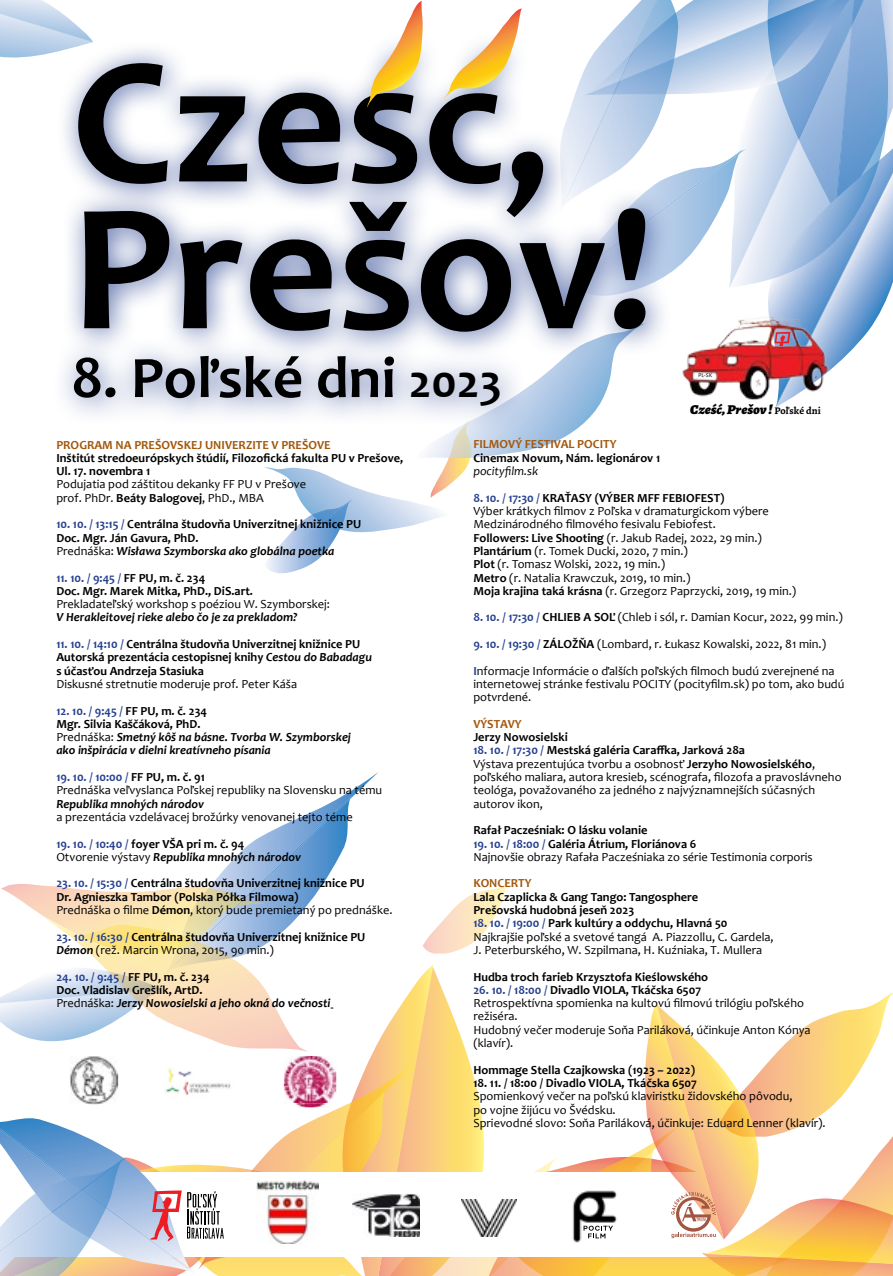
<style>
.page{position:relative;width:893px;height:1276px;background:#fff}
.page>*{position:absolute;margin:0;border:0;box-sizing:border-box;transform-origin:0 0}
.t1{font:700 183.3px/146.7px "Candara";color:#000}
.t2{font:700 59.1px "Candara";color:#000}
.t3{font:italic 900 13.5px "Alegreya";color:#000;scale:1.04 1}
.t4{font:12.3px/13.2px "Candara";color:#000}
.t5{font:700 12.3px/13.2px "Candara";color:#000}
.t6{font:italic 700 12.3px/13.2px "Candara";color:#000}
.t7{font:700 12.3px "Candara";color:#a2570b}
.t8{font:italic 12.3px "Candara";color:#000}
.t9{font:6px "Alegreya Sans";color:#000;scale:1.04 1}
.s1{font-size:47.4px}
.s2{font-weight:700;font-style:normal;font-size:10.2px}
.s3{font-weight:700}
.s4{color:#25408f}
.s5{font-weight:400}
.s6{font-style:italic}
.s7{font-style:normal;color:#25408f}
.s8{font-style:normal}
.s9{font-weight:400;font-style:normal}
.s10{font-weight:700;color:#25408f}
</style>
<div class="page">
<svg style="left:445px;top:459px;width:25px;height:25px"></svg>
<img style="left:215px;top:796px;width:137px;height:84px">
<img style="left:266px;top:565px;width:43px;height:8px">
<img style="left:266px;top:534px;width:72px;height:31px">
<img style="left:776px;top:288px;width:115px;height:81px">
<img style="left:265px;top:467px;width:185px;height:67px">
<img style="left:425px;top:434px;width:144px;height:25px">
<img style="left:871px;top:0;width:22px;height:288px">
<img style="left:742px;top:96px;width:129px;height:192px">
<img style="left:682px;top:0;width:192px;height:95px">
<img style="left:666px;top:0;width:16px;height:94px">
<img style="left:612px;top:0;width:54px;height:32px">
<img style="left:739px;top:149px;width:7px;height:130px">
<img style="left:674px;top:152px;width:67px;height:127px">
<img style="left:0;top:43px;width:52px;height:15px">
<img style="left:0;top:0;width:57px;height:43px">
<img style="left:0;top:10px;width:84px;height:32px">
<div style="left:52px;top:32px;width:622px;height:402px;background:#25408f;opacity:.75"></div>
<img style="left:682px;top:301px;width:149px;height:107px">
<svg style="left:774px;top:332px;width:16px;height:13px"></svg>
<svg style="left:367px;top:1px;width:56px;height:106px"></svg>
<svg style="left:444px;top:8px;width:78px;height:91px"></svg>
<svg style="left:0;top:880px;width:893px;height:396px"></svg>
<h1 class="t1" style="left:71px;top:46px;width:583px">Cześć,<br>Prešov!</h1>
<h2 class="t2" style="left:71px;top:341px;width:432px">8. Poľské dni <span class="s1">2023</span></h2>
<p class="t9" style="left:698px;top:371px;width:15px;rotate:2deg">PL-SK</p>
<p class="t3" style="left:690px;top:400px;width:127px">Cześć, Prešov ! <span class="s2">Poľské dni</span></p>
<p class="t7" style="left:56px;top:437px;width:276px">PROGRAM NA PREŠOVSKEJ UNIVERZITE V PREŠOVE</p>
<p class="t5" style="left:56px;top:451px;width:348px">Inštitút stredoeurópskych štúdií, Filozofická fakulta PU v Prešove,<br>Ul. 17. novembra 1</p>
<p class="t4" style="left:56px;top:478px;width:251px">Podujatia pod záštitou dekanky FF PU v Prešove prof. PhDr. <span class="s3">Beáty Balogovej</span>, PhD., MBA</p>
<p class="t5" style="left:56px;top:517px;width:306px"><span class="s4">10. 10. / 13:15 /</span> Centrálna študovňa Univerzitnej knižnice PU<br>Doc. Mgr. Ján Gavura, PhD.<br><span class="s5">Prednáška:</span> <span class="s6">Wisława Szymborska ako globálna poetka</span></p>
<p class="t5" style="left:56px;top:571px;width:198px"><span class="s4">11. 10. / 9:45 /</span> FF PU, m. č. 234<br>Doc. Mgr. Marek Mitka, PhD., DiS.art.</p>
<p class="t4" style="left:56px;top:597px;width:275px">Prekladateľský workshop s poéziou W. Szymborskej:</p>
<p class="t6" style="left:56px;top:610px;width:243px">V Herakleitovej rieke alebo čo je za prekladom?</p>
<p class="t5" style="left:56px;top:637px;width:317px"><span class="s4">11. 10. / 14:10 /</span> Centrálna študovňa Univerzitnej knižnice PU<br>Autorská prezentácia cestopisnej knihy <span class="s6">Cestou do Babadagu </span>s účasťou Andrzeja Stasiuka</p>
<p class="t4" style="left:56px;top:677px;width:242px">Diskusné stretnutie moderuje prof. Peter Káša</p>
<p class="t6" style="left:56px;top:704px;width:296px"><span class="s7">12. 10. / 9:45 /</span> <span class="s8">FF PU, m. č. 234<br>Mgr. Silvia Kaščáková, PhD.<br></span><span class="s9">Prednáška:</span> Smetný kôš na básne. Tvorba W. Szymborskej ako inšpirácia v dielni kreatívneho písania</p>
<p class="t4" style="left:56px;top:770px;width:327px"><span class="s10">19. 10. / 10:00 /</span> <span class="s3">FF PU, m. č. 91<br></span>Prednáška veľvyslanca Poľskej republiky na Slovensku na tému</p>
<p class="t6" style="left:56px;top:797px;width:149px">Republika mnohých národov</p>
<p class="t4" style="left:56px;top:810px;width:298px">a prezentácia vzdelávacej brožúrky venovanej tejto téme</p>
<p class="t6" style="left:56px;top:837px;width:246px"><span class="s7">19. 10. / 10:40 /</span> <span class="s8">foyer VŠA pri m. č. 94<br></span><span class="s9">Otvorenie výstavy</span> Republika mnohých národov</p>
<p class="t5" style="left:56px;top:876px;width:338px"><span class="s4">23. 10. / 15:30 /</span> Centrálna študovňa Univerzitnej knižnice PU<br>Dr. Agnieszka Tambor (Polska Półka Filmowa)<br><span class="s5">Prednáška o filme</span> Démon<span class="s5">, ktorý bude premietaný po prednáške.</span></p>
<p class="t5" style="left:56px;top:930px;width:311px"><span class="s4">23. 10. / 16:30 /</span> Centrálna študovňa Univerzitnej knižnice PU<br><span class="s6">Démon</span> <span class="s5">(rež. Marcin Wrona, 2015, 90 min.)</span></p>
<p class="t5" style="left:56px;top:970px;width:276px"><span class="s4">24. 10. / 9:45 /</span> FF PU, m. č. 234<br>Doc. Vladislav Grešlík, ArtD.<br><span class="s5">Prednáška:</span> <span class="s6">Jerzy Nowosielski a jeho okná do večnosti</span></p>
<p class="t7" style="left:473px;top:437px;width:145px">FILMOVÝ FESTIVAL POCITY</p>
<p class="t5" style="left:473px;top:451px;width:188px">Cinemax Novum, Nám. legionárov 1</p>
<p class="t8" style="left:473px;top:463px;width:66px">pocityfilm.sk</p>
<p class="t4" style="left:473px;top:491px;width:324px"><span class="s10">8. 10. / 17:30 /</span> <span class="s3">KRAŤASY (VÝBER MFF FEBIOFEST)<br></span>Výber krátkych filmov z Poľska v dramaturgickom výbere Medzinárodného filmového fesivalu Febiofest.<br><span class="s3">Followers: Live Shooting</span> (r. Jakub Radej, 2022, 29 min.)<br><span class="s3">Plantárium</span> (r. Tomek Ducki, 2020, 7 min.)<br><span class="s3">Plot</span> (r. Tomasz Wolski, 2022, 19 min.)<br><span class="s3">Metro</span> (r. Natalia Krawczuk, 2019, 10 min.)<br><span class="s3">Moja krajina taká krásna</span> (r. Grzegorz Paprzycki, 2019, 19 min.)</p>
<p class="t4" style="left:473px;top:610px;width:371px"><span class="s10">8. 10. / 17:30 /</span> <span class="s3">CHLIEB A SOĽ</span> (Chleb i sól, r. Damian Kocur, 2022, 99 min.)</p>
<p class="t4" style="left:473px;top:630px;width:363px;line-height:26.7px"><span class="s10">9. 10. / 19:30 /</span> <span class="s3">ZÁLOŽŇA</span> (Lombard, r. Łukasz Kowalski, 2022, 81 min.)<br><span class="s10">I</span>nformacje Informácie o ďalších poľských filmoch budú zverejnené na</p>
<p class="t4" style="left:473px;top:677px;width:372px">internetowej stránke festivalu POCITY (pocityfilm.sk) po tom, ako budú potvrdené.</p>
<p class="t7" style="left:473px;top:716px;width:50px">VÝSTAVY</p>
<p class="t5" style="left:473px;top:730px;width:96px">Jerzy Nowosielski</p>
<p class="t4" style="left:473px;top:743px;width:370px"><span class="s10">18. 10. / 17:30 /</span> <span class="s3">Mestská galéria Caraffka, Jarková 28a<br></span>Výstava prezentujúca tvorbu a osobnosť <span class="s3">Jerzyho Nowosielského</span>, poľského maliara, autora kresieb, scénografa, filozofa a pravoslávneho teológa, považovaného za jedného z najvýznamnejších súčasných autorov ikon,</p>
<p class="t5" style="left:473px;top:823px;width:176px">Rafał Pacześniak: O lásku volanie</p>
<p class="t4" style="left:473px;top:837px;width:341px"><span class="s10">19. 10. / 18:00 /</span> <span class="s3">Galéria Átrium, Floriánova 6<br></span>Najnovšie obrazy Rafała Pacześniaka zo série Testimonia corporis</p>
<p class="t7" style="left:473px;top:875px;width:60px">KONCERTY</p>
<p class="t5" style="left:473px;top:890px;width:226px">Lala Czaplicka &amp; Gang Tango: Tangosphere<br>Prešovská hudobná jeseň 2023</p>
<p class="t4" style="left:473px;top:916px;width:302px"><span class="s10">18. 10. / 19:00 /</span> <span class="s3">Park kultúry a oddychu, Hlavná 50<br></span>Najkrajšie poľské a svetové tangá A. Piazzollu, C. Gardela,<br>J. Peterburského, W. Szpilmana, H. Kuźniaka, T. Mullera</p>
<p class="t5" style="left:473px;top:969px;width:236px">Hudba troch farieb Krzysztofa Kieślowského</p>
<p class="t4" style="left:473px;top:983px;width:339px"><span class="s10">26. 10. / 18:00 /</span> <span class="s3">Divadlo VIOLA, Tkáčska 6507<br></span>Retrospektívna spomienka na kultovú filmovú trilógiu poľského režiséra.<br>Hudobný večer moderuje Soňa Pariláková, účinkuje Anton Kónya (klavír).</p>
<p class="t5" style="left:473px;top:1063px;width:223px">Hommage Stella Czajkowska (1923 – 2022)</p>
<p class="t5" style="left:473px;top:1076px;width:225px">18. 11. / 18:00 / Divadlo VIOLA, Tkáčska 6507</p>
<p class="t4" style="left:473px;top:1089px;width:354px">Spomienkový večer na poľskú klaviristku židovského pôvodu,<br>po vojne žijúcu vo Švédsku.<br>Sprievodné slovo: Soňa Pariláková, účinkuje: Eduard Lenner (klavír).</p>
</div>
